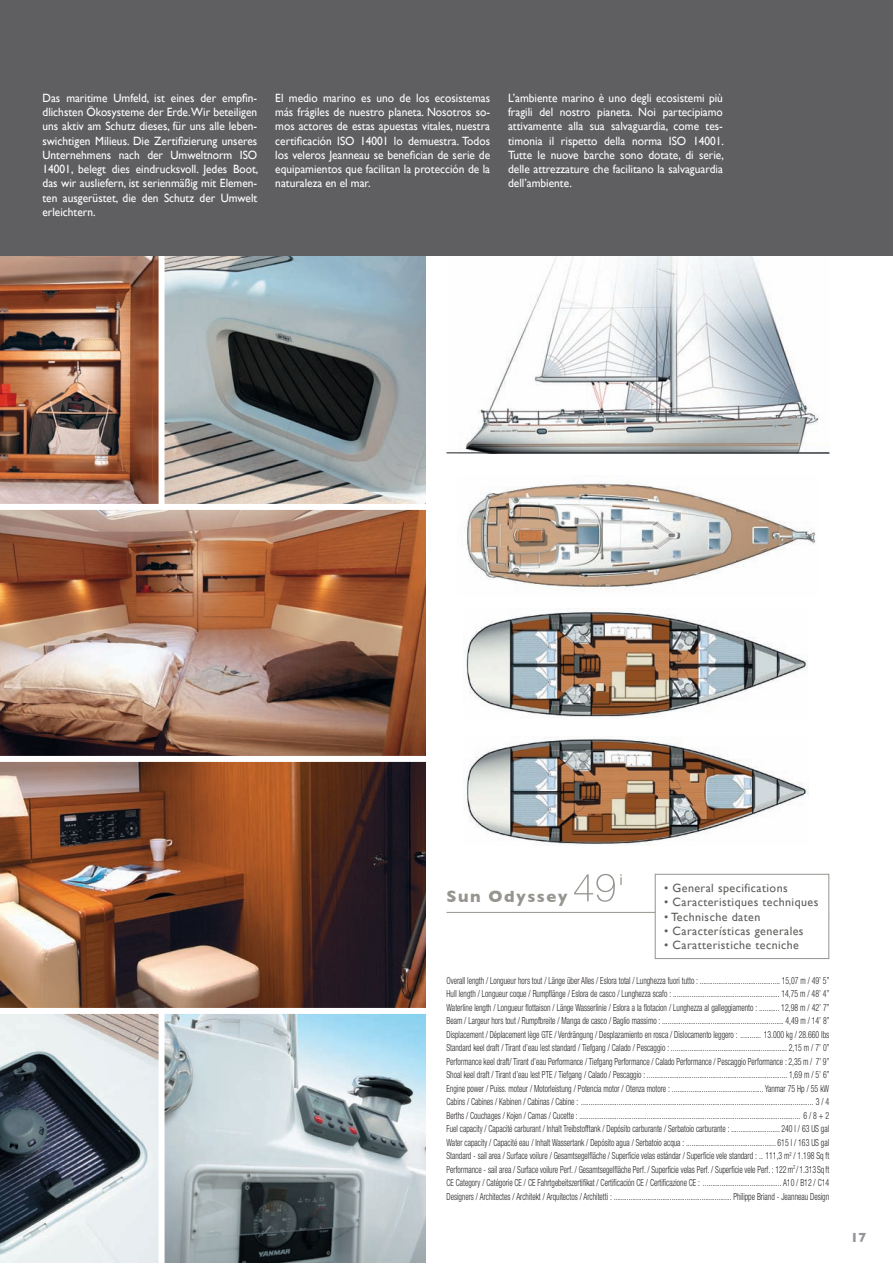
<style>
.page{position:relative;width:893px;height:1263px;background:#fff}
.page>*{position:absolute;margin:0;border:0;box-sizing:border-box;transform-origin:0 0}
.t1{font:700 16.5px "Gill Sans";letter-spacing:.09em;color:#96948f}
.t2{font:700 13.5px "Gill Sans";color:#939598}
.t3{font:12px/14.2px "Gill Sans";color:#fff;text-align:justify;scale:.95 1}
.t4{font:12px "Gill Sans";letter-spacing:.035em;color:#605e5c}
.t5{font:300 condensed 9.75px/13.5px "Helvetica Neue";color:#231f20;text-align:justify;scale:.8 1}
</style>
<div class="page">
<svg style="left:446px;top:255px;width:383px;height:197px;fill:#f6f7f8"></svg>
<img style="left:466px;top:481px;width:350px;height:110px">
<img style="left:463px;top:738px;width:345px;height:107px">
<img style="left:464px;top:608px;width:344px;height:110px">
<img style="left:165px;top:1014px;width:260px;height:249px">
<img style="left:0;top:762px;width:425px;height:246px">
<img style="left:0;top:255px;width:159px;height:249px">
<svg style="left:0;top:1014px;width:159px;height:249px;background:#979da3"></svg>
<svg style="left:165px;top:255px;width:260px;height:249px;background:#8c9597"></svg>
<img style="left:0;top:510px;width:425px;height:246px">
<hr style="left:446px;top:452px;width:383px;height:1px;background:#231f20">
<div style="left:0;top:0;width:893px;height:255px;background:#5f5f62"></div>
<hr style="left:446px;top:912px;width:383px;height:1px;background:#96948f">
<div style="left:655px;top:874px;width:174px;height:84px;background:#fff"></div>
<div style="left:655px;top:874px;width:174px;height:85px;border:1px solid #96948f"></div>
<svg style="left:574px;top:874px;width:48px;height:28px"></svg>
<p class="t3" style="left:43px;top:91px;width:229px">Das maritime Umfeld, ist eines der empfin&shy;dlichsten Ökosysteme der Erde.Wir beteiligen uns aktiv am Schutz dieses, für uns alle leben&shy;swichtigen Milieus. Die Zertifizierung unseres Unternehmens nach der Umweltnorm ISO 14001, belegt dies eindrucksvoll. Jedes Boot, das wir ausliefern, ist serienmäßig mit Elemen&shy;ten ausgerüstet, die den Schutz der Umwelt erleichtern.</p>
<p class="t3" style="left:275px;top:90px;width:228px">El medio marino es uno de los ecosistemas más frágiles de nuestro planeta. Nosotros so&shy;mos actores de estas apuestas vitales, nuestra certificación ISO 14001 lo demuestra. Todos los veleros Jeanneau se benefician de serie de equipamientos que facilitan la protección de la naturaleza en el mar.</p>
<p class="t3" style="left:508px;top:90px;width:229px">L’ambiente marino è uno degli ecosistemi più fragili del nostro pianeta. Noi partecipiamo attivamente alla sua salvaguardia, come tes&shy;timonia il rispetto della norma ISO 14001.<br>Tutte le nuove barche sono dotate, di serie, delle attrezzature che facilitano la salvaguardia dell’ambiente.</p>
<h1 class="t1" style="left:446px;top:886px;width:122px">Sun Odyssey</h1>
<p class="t4" style="left:664px;top:881px;width:125px">• General specifications</p>
<p class="t4" style="left:664px;top:895px;width:156px">• Caracteristiques techniques</p>
<p class="t4" style="left:664px;top:909px;width:98px">• Technische daten</p>
<p class="t4" style="left:664px;top:924px;width:141px">• Características generales</p>
<p class="t4" style="left:664px;top:938px;width:136px">• Caratteristiche tecniche</p>
<p class="t5" style="left:446px;top:973px;width:480px">Overall length / Longueur hors tout / Länge über Alles / Eslora total / Lunghezza fuori tutto : ........................................... 15,07 m / 49’ 5” Hull length / Longueur coque / Rumpflänge / Eslora de casco / Lunghezza scafo : ......................................................... 14,75 m / 48’ 4” Waterline length / Longueur flottaison / Länge Wasserlinie / Eslora a la flotacion / Lunghezza al galleggiamento : ........... 12,98 m / 42’ 7” Beam / Largeur hors tout / Rumpfbreite / Manga de casco / Baglio massimo : ................................................................. 4,49 m / 14’ 8” Displacement / Déplacement lège GTE / Verdrängung / Desplazamiento en rosca / Dislocamento leggero : ........... 13.000 kg / 28.660 lbs Standard keel draft / Tirant d’eau lest standard / Tiefgang / Calado / Pescaggio : .............................................................. 2,15 m / 7’ 0” Performance keel draft/ Tirant d’eau Performance / Tiefgang Performance / Calado Performance / Pescaggio Performance : 2,35 m / 7’ 9” Shoal keel draft / Tirant d’eau lest PTE / Tiefgang / Calado / Pescaggio : ........................................................................... 1,69 m / 5’ 6” Engine power / Puiss. moteur / Motorleistung / Potencia motor / Otenza motore : ................................................. Yanmar 75 Hp / 55 kW Cabins / Cabines / Kabinen / Cabinas / Cabine : ............................................................................................................................ 3 / 4<br>Berths / Couchages / Kojen / Camas / Cucette : ...................................................................................................................... 6 / 8 + 2<br>Fuel capacity / Capacité carburant / Inhalt Treibstofftank / Depósito carburante / Serbatoio carburante : .......................... 240 l / 63 US gal Water capacity / Capacité eau / Inhalt Wassertank / Depósito agua / Serbatoio acqua : ................................................ 615 l / 163 US gal Standard - sail area / Surface voilure / Gesamtsegelfläche / Superficie velas estándar / Superficie vele standard : .. 111,3 m<sup>2</sup> / 1.198 Sq ft Performance - sail area / Surface voilure Perf. / Gesamtsegelfläche Perf. / Superficie velas Perf. / Superficie vele Perf. : 122 m<sup>2</sup> / 1.313 Sq ft CE Category / Catégorie CE / CE Fahrtgebeitszertifikat / Certificación CE / Certificazione CE : .......................................... A10 / B12 / C14<br>Designers / Architectes / Architekt / Arquitectos / Architetti : ............................................................... Philippe Briand - Jeanneau Design</p>
<h2 class="t2" style="left:850px;top:1230px;width:18px">17</h2>
</div>
